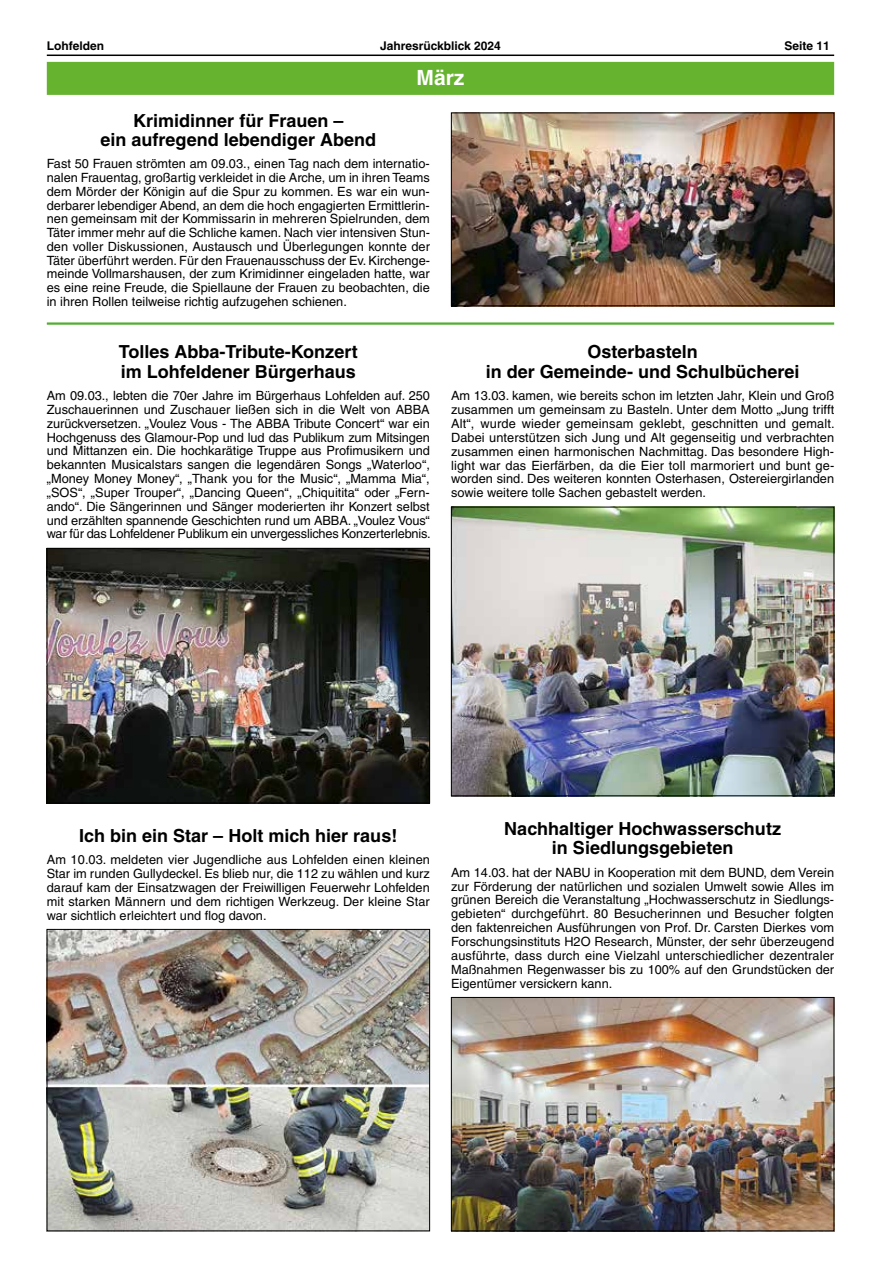
<style>
.page{position:relative;width:881px;height:1263px;background:#fff}
.page>*{position:absolute;margin:0;border:0;box-sizing:border-box;transform-origin:0 0}
.t1{font:700 21px "Helvetica LT";color:#fff}
.t2{font:700 18px/19.5px "Helvetica LT";color:#000;text-align:center}
.t3{font:12.75px/13.8px "Helvetica LT";color:#000;text-align:justify}
.t4{font:700 12px "Helvetica LT";color:#000}
</style>
<div class="page">
<hr style="left:47px;top:55px;width:786px;height:1px;background:#000">
<img style="left:49px;top:550px;width:378px;height:251px">
<div style="left:47px;top:548px;width:382px;height:255px;border:1px solid #000"></div>
<img style="left:49px;top:931px;width:378px;height:298px">
<div style="left:47px;top:929px;width:382px;height:302px;border:1px solid #000"></div>
<div style="left:47px;top:62px;width:786px;height:33px;background:#65b32e"></div>
<hr style="left:47px;top:322px;width:786px;height:3px;background:#52ae32">
<img style="left:453px;top:115px;width:378px;height:189px">
<div style="left:451px;top:113px;width:382px;height:193px;border:1px solid #000"></div>
<img style="left:453px;top:509px;width:378px;height:285px">
<div style="left:451px;top:507px;width:382px;height:289px;border:1px solid #000"></div>
<img style="left:453px;top:999px;width:378px;height:230px">
<div style="left:451px;top:997px;width:382px;height:234px;border:1px solid #000"></div>
<p class="t4" style="left:47px;top:38px;width:59px">Lohfelden</p>
<p class="t4" style="left:380px;top:38px;width:122px">Jahresrückblick 2024</p>
<p class="t4" style="left:784px;top:38px;width:47px">Seite 11</p>
<h1 class="t1" style="left:416px;top:64px;width:49px">März</h1>
<h2 class="t2" style="left:100px;top:110px;width:277px">Krimidinner für Frauen –<br>ein aufregend lebendiger Abend</h2>
<p class="t3" style="left:47px;top:157px;width:384px">Fast 50 Frauen strömten am 09.03., einen Tag nach dem internatio&shy;nalen Frauentag, großartig verkleidet in die Arche, um in ihren Teams dem Mörder der Königin auf die Spur zu kommen. Es war ein wun&shy;derbarer lebendiger Abend, an dem die hoch engagierten Ermittlerin&shy;nen gemeinsam mit der Kommissarin in mehreren Spielrunden, dem Täter immer mehr auf die Schliche kamen. Nach vier intensiven Stun&shy;den voller Diskussionen, Austausch und Überlegungen konnte der Täter überführt werden. Für den Frauenausschuss der Ev. Kirchenge&shy;meinde Vollmarshausen, der zum Krimidinner eingeladen hatte, war es eine reine Freude, die Spiellaune der Frauen zu beobachten, die in ihren Rollen teilweise richtig aufzugehen schienen.</p>
<h2 class="t2" style="left:119px;top:342px;width:240px;text-align:left">Tolles Abba-Tribute-Konzert im Lohfeldener Bürgerhaus</h2>
<p class="t3" style="left:47px;top:389px;width:385px">Am 09.03., lebten die 70er Jahre im Bürgerhaus Lohfelden auf. 250<br>Zuschauerinnen und Zuschauer ließen sich in die Welt von ABBA zurückversetzen. „Voulez Vous - The ABBA Tribute Concert“ war ein Hochgenuss des Glamour-Pop und lud das Publikum zum Mitsingen und Mittanzen ein. Die hochkarätige Truppe aus Profimusikern und bekannten Musicalstars sangen die legendären Songs „Waterloo“, „Money Money Money“, „Thank you for the Music“, „Mamma Mia“, „SOS“, „Super Trouper“, „Dancing Queen“, „Chiquitita“ oder „Fern&shy;ando“. Die Sängerinnen und Sänger moderierten ihr Konzert selbst und erzählten spannende Geschichten rund um ABBA. „Voulez Vous“ war für das Lohfeldener Publikum ein unvergessliches Konzerterlebnis.</p>
<h2 class="t2" style="left:485px;top:342px;width:315px">Osterbasteln<br>in der Gemeinde- und Schulbücherei</h2>
<p class="t3" style="left:451px;top:389px;width:385px">Am 13.03. kamen, wie bereits schon im letzten Jahr, Klein und Groß zusammen um gemeinsam zu Basteln. Unter dem Motto „Jung trifft Alt“, wurde wieder gemeinsam geklebt, geschnitten und gemalt.<br>Dabei unterstützen sich Jung und Alt gegenseitig und verbrachten zusammen einen harmonischen Nachmittag. Das besondere High&shy;light war das Eierfärben, da die Eier toll marmoriert und bunt ge&shy;worden sind. Des weiteren konnten Osterhasen, Ostereiergirlanden sowie weitere tolle Sachen gebastelt werden.</p>
<h2 class="t2" style="left:79px;top:825px;width:319px">Ich bin ein Star – Holt mich hier raus!</h2>
<p class="t3" style="left:47px;top:853px;width:384px">Am 10.03. meldeten vier Jugendliche aus Lohfelden einen kleinen Star im runden Gullydeckel. Es blieb nur, die 112 zu wählen und kurz darauf kam der Einsatzwagen der Freiwilligen Feuerwehr Lohfelden mit starken Männern und dem richtigen Werkzeug. Der kleine Star war sichtlich erleichtert und flog davon.</p>
<h2 class="t2" style="left:504px;top:818px;width:278px">Nachhaltiger Hochwasserschutz in Siedlungsgebieten</h2>
<p class="t3" style="left:451px;top:865px;width:384px">Am 14.03. hat der NABU in Kooperation mit dem BUND, dem Verein zur Förderung der natürlichen und sozialen Umwelt sowie Alles im grünen Bereich die Veranstaltung „Hochwasserschutz in Siedlungs&shy;gebieten“ durchgeführt. 80 Besucherinnen und Besucher folgten den faktenreichen Ausführungen von Prof. Dr. Carsten Dierkes vom Forschungsinstituts H2O Research, Münster, der sehr überzeugend ausführte, dass durch eine Vielzahl unterschiedlicher dezentraler Maßnahmen Regenwasser bis zu 100% auf den Grundstücken der Eigentümer versickern kann.</p>
</div>
